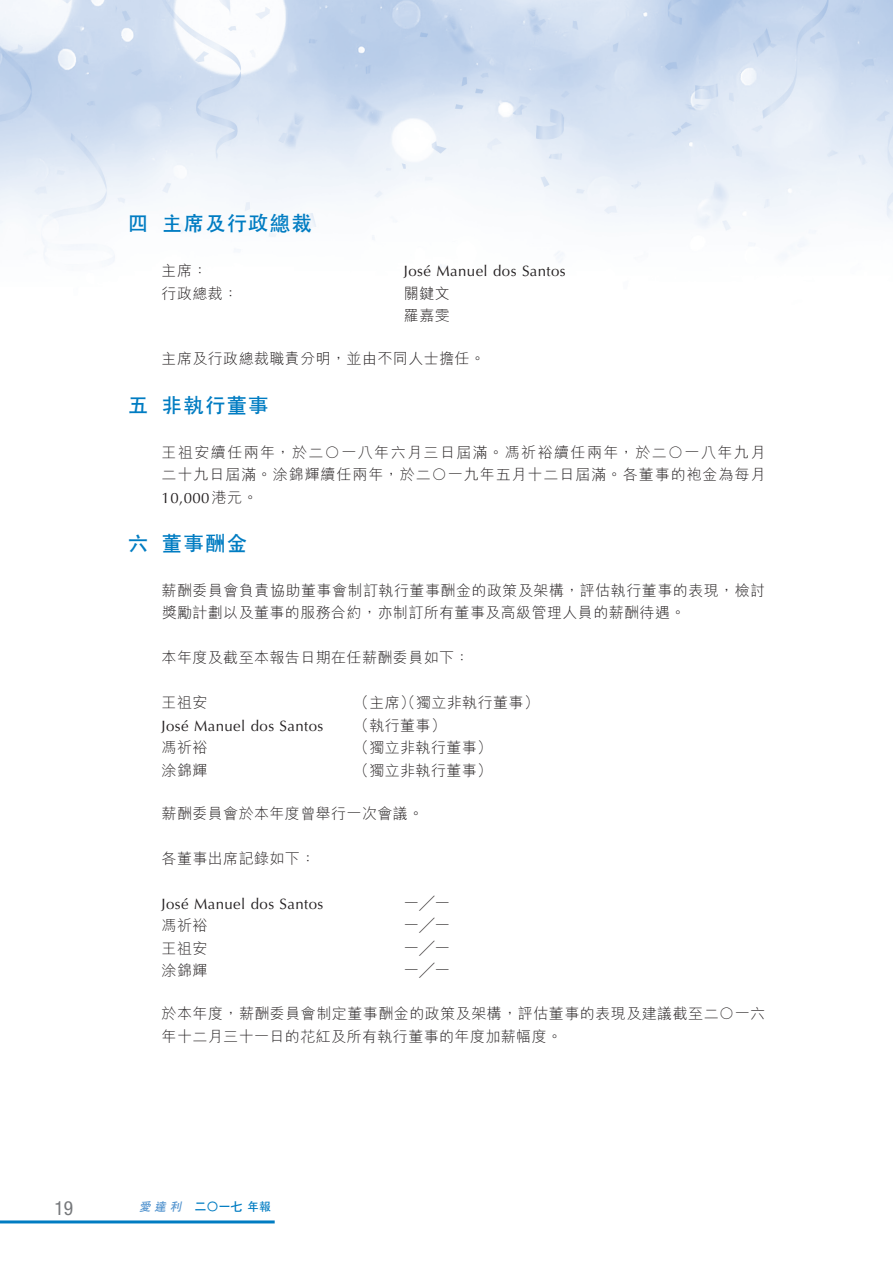
<style>
.page{position:relative;width:893px;height:1263px;background:#fff}
.page>*{position:absolute;margin:0;border:0;box-sizing:border-box;transform-origin:0 0}
._3__標題{font:700 21px "C Hei 2 HK";letter-spacing:.03em;color:#007cc2}
.t1{font:condensed 19.5px "Helvetica Neue LT Std";color:#76787b}
._1__內文{font:300 15px/22.5px "M Hei HK";letter-spacing:.03em;color:#231f20}
._1__內文-2{font:15px "Optima LT Std";letter-spacing:.03em;color:#231f20}
.t2{font:700 12px "C Hei 2 HK";color:#007cc2}
.t3{font:italic 700 12px "C Hei 2 HK";color:#5293ce}
.s1{font-family:"Optima LT Std";font-weight:400}
.s2{font-weight:800}
</style>
<div class="page">
<img style="left:0;top:0;width:893px;height:1224px">
<hr style="left:0;top:1220px;width:275px;height:3px;background:#007cc2">
<p class="_3__標題" style="left:128px;top:213px;width:22px">四</p>
<p class="_3__標題" style="left:128px;top:394px;width:22px">五</p>
<p class="_3__標題" style="left:128px;top:532px;width:22px">六</p>
<p class="_3__標題" style="left:162px;top:213px;width:152px">主席及行政總裁</p>
<p class="_1__內文" style="left:162px;top:259px;width:47px">主席：</p>
<p class="_1__內文" style="left:162px;top:282px;width:78px">行政總裁：</p>
<p class="_1__內文-2" style="left:404px;top:263px;width:163px">José Manuel dos Santos</p>
<p class="_1__內文" style="left:404px;top:282px;width:47px">關鍵文</p>
<p class="_1__內文" style="left:404px;top:304px;width:47px">羅嘉雯</p>
<p class="_1__內文" style="left:162px;top:347px;width:325px">主席及行政總裁職責分明，並由不同人士擔任。</p>
<p class="_3__標題" style="left:162px;top:394px;width:109px">非執行董事</p>
<p class="_1__內文" style="left:162px;top:440px;width:605px;text-align:justify">王祖安續任兩年，於二○一八年六月三日屆滿。馮祈裕續任兩年，於二○一八年九月二十九日屆滿。涂錦輝續任兩年，於二○一九年五月十二日屆滿。各董事的袍金為每月<span class="s1">10,000</span>港元。</p>
<p class="_3__標題" style="left:162px;top:532px;width:87px">董事酬金</p>
<p class="_1__內文" style="left:162px;top:578px;width:605px">薪酬委員會負責協助董事會制訂執行董事酬金的政策及架構，評估執行董事的表現，檢討獎勵計劃以及董事的服務合約，亦制訂所有董事及高級管理人員的薪酬待遇。</p>
<p class="_1__內文" style="left:162px;top:646px;width:309px">本年度及截至本報告日期在任薪酬委員如下：</p>
<p class="_1__內文" style="left:354px;top:691px;width:187px">（主席）（獨立非執行董事(</p>
<p class="_1__內文" style="left:162px;top:691px;width:47px">王祖安</p>
<p class="_1__內文-2" style="left:162px;top:717px;width:163px">José Manuel dos Santos</p>
<p class="_1__內文" style="left:162px;top:736px;width:47px">馮祈裕</p>
<p class="_1__內文" style="left:354px;top:713px;width:94px">（執行董事(</p>
<p class="_1__內文" style="left:354px;top:736px;width:140px">（獨立非執行董事(</p>
<p class="_1__內文" style="left:162px;top:758px;width:47px">涂錦輝</p>
<p class="_1__內文" style="left:162px;top:802px;width:263px">薪酬委員會於本年度曾舉行一次會議。</p>
<p class="_1__內文" style="left:162px;top:847px;width:155px">各董事出席記錄如下：</p>
<p class="_1__內文" style="left:404px;top:892px;width:47px">一╱一</p>
<p class="_1__內文" style="left:354px;top:758px;width:140px">（獨立非執行董事(</p>
<p class="_1__內文-2" style="left:162px;top:895px;width:163px">José Manuel dos Santos</p>
<p class="_1__內文" style="left:162px;top:914px;width:47px">馮祈裕</p>
<p class="_1__內文" style="left:162px;top:937px;width:47px">王祖安</p>
<p class="_1__內文" style="left:404px;top:914px;width:47px">一╱一</p>
<p class="_1__內文" style="left:404px;top:937px;width:47px">一╱一</p>
<p class="_1__內文" style="left:404px;top:959px;width:47px">一╱一</p>
<p class="_1__內文" style="left:162px;top:959px;width:47px">涂錦輝</p>
<p class="_1__內文" style="left:162px;top:1002px;width:605px">於本年度，薪酬委員會制定董事酬金的政策及架構，評估董事的表現及建議截至二○一六年十二月三十一日的花紅及所有執行董事的年度加薪幅度。</p>
<h2 class="t1" style="left:54px;top:1197px;width:20px">19</h2>
<p class="t3" style="left:139px;top:1200px;width:46px">愛達利</p>
<p class="t2" style="left:194px;top:1200px;width:78px">二<span class="s2">○</span>一七年報</p>
</div>
